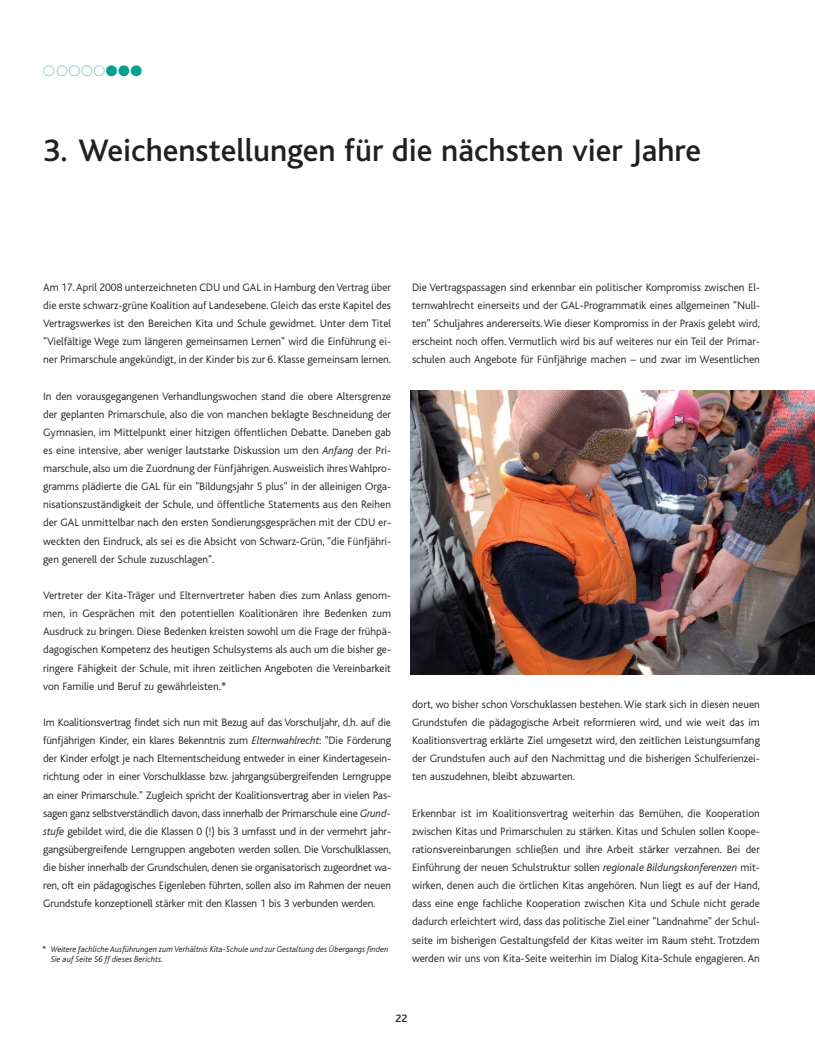
<style>
.page{position:relative;width:815px;height:1053px;background:#fff}
.page>*{position:absolute;margin:0;border:0;box-sizing:border-box;transform-origin:0 0}
.t1{font:500 32.5px "Bliss";color:#231f20}
.t2{font:15px "Taa Dingbats";color:#009f8f}
.t3{font:300 11.25px/18.1px "Bliss";color:#231f20;text-align:justify}
.t4{font:500 11.25px "Bliss";color:#231f20}
.t5{font:italic 300 8.75px/10px "Bliss";letter-spacing:-.005em;color:#231f20}
.s1{font-style:italic}
</style>
<div class="page">
<img style="left:411px;top:390px;width:403px;height:284px">
<h2 class="t2" style="left:106px;top:65px;width:39px">●●●</h2>
<h1 class="t1" style="left:43px;top:138px;width:660px">3. Weichenstellungen für die nächsten vier Jahre</h1>
<p class="t3" style="left:43px;top:279px;width:349px">Am 17.April 2008 unterzeichneten CDU und GAL in Hamburg den Vertrag über die erste schwarz-grüne Koalition auf Landesebene. Gleich das erste Kapitel des Vertragswerkes ist den Bereichen Kita und Schule gewidmet. Unter dem Titel "Vielfältige Wege zum längeren gemeinsamen Lernen" wird die Einführung ei&shy;ner Primarschule angekündigt, in der Kinder bis zur 6. Klasse gemeinsam lernen.</p>
<p class="t3" style="left:43px;top:388px;width:349px">In den vorausgegangenen Verhandlungswochen stand die obere Altersgrenze der geplanten Primarschule, also die von manchen beklagte Beschneidung der Gymnasien, im Mittelpunkt einer hitzigen öffentlichen Debatte. Daneben gab es eine intensive, aber weniger lautstarke Diskussion um den <span class="s1">Anfang</span> der Pri&shy;marschule, also um die Zuordnung der Fünfjährigen.Ausweislich ihres Wahlpro&shy;gramms plädierte die GAL für ein "Bildungsjahr 5 plus" in der alleinigen Orga&shy;nisationszuständigkeit der Schule, und öffentliche Statements aus den Reihen der GAL unmittelbar nach den ersten Sondierungsgesprächen mit der CDU er&shy;weckten den Eindruck, als sei es die Absicht von Schwarz-Grün, "die Fünfjähri&shy;gen generell der Schule zuzuschlagen".</p>
<p class="t3" style="left:43px;top:587px;width:349px">Vertreter der Kita-Träger und Elternvertreter haben dies zum Anlass genom&shy;men, in Gesprächen mit den potentiellen Koalitionären ihre Bedenken zum Ausdruck zu bringen. Diese Bedenken kreisten sowohl um die Frage der frühpä&shy;dagogischen Kompetenz des heutigen Schulsystems als auch um die bisher ge&shy;ringere Fähigkeit der Schule, mit ihren zeitlichen Angeboten die Vereinbarkeit von Familie und Beruf zu gewährleisten.*</p>
<p class="t3" style="left:43px;top:714px;width:350px">Im Koalitionsvertrag findet sich nun mit Bezug auf das Vorschuljahr, d.h. auf die fünfjährigen Kinder, ein klares Bekenntnis zum <span class="s1">Elternwahlrecht</span>: "Die Förderung der Kinder erfolgt je nach Elternentscheidung entweder in einer Kindertagesein&shy;richtung oder in einer Vorschulklasse bzw. jahrgangsübergreifenden Lerngruppe an einer Primarschule." Zugleich spricht der Koalitionsvertrag aber in vielen Pas&shy;sagen ganz selbstverständlich davon, dass innerhalb der Primarschule eine <span class="s1">Grund&shy;stufe</span> gebildet wird, die die Klassen 0 (!) bis 3 umfasst und in der vermehrt jahr&shy;gangsübergreifende Lerngruppen angeboten werden sollen. Die Vorschulklassen, die bisher innerhalb der Grundschulen, denen sie organisatorisch zugeordnet wa&shy;ren, oft ein pädagogisches Eigenleben führten, sollen also im Rahmen der neuen Grundstufe konzeptionell stärker mit den Klassen 1 bis 3 verbunden werden.</p>
<p class="t5" style="left:51px;top:945px;width:339px;text-indent:-9px">* Weitere fachliche Ausführungen zum Verhältnis Kita-Schule und zur Gestaltung des Übergangs finden<br>Sie auf Seite 56 ff dieses Berichts.</p>
<p class="t3" style="left:412px;top:279px;width:349px">Die Vertragspassagen sind erkennbar ein politischer Kompromiss zwischen El&shy;ternwahlrecht einerseits und der GAL-Programmatik eines allgemeinen "Null&shy;ten" Schuljahres andererseits. Wie dieser Kompromiss in der Praxis gelebt wird, erscheint noch offen. Vermutlich wird bis auf weiteres nur ein Teil der Primar&shy;schulen auch Angebote für Fünfjährige machen – und zwar im Wesentlichen</p>
<p class="t3" style="left:412px;top:696px;width:349px">dort, wo bisher schon Vorschuklassen bestehen. Wie stark sich in diesen neuen Grundstufen die pädagogische Arbeit reformieren wird, und wie weit das im Koalitionsvertrag erklärte Ziel umgesetzt wird, den zeitlichen Leistungsumfang der Grundstufen auch auf den Nachmittag und die bisherigen Schulferienzei&shy;ten auszudehnen, bleibt abzuwarten.</p>
<p class="t3" style="left:412px;top:805px;width:349px">Erkennbar ist im Koalitionsvertrag weiterhin das Bemühen, die Kooperation zwischen Kitas und Primarschulen zu stärken. Kitas und Schulen sollen Koope&shy;rationsvereinbarungen schließen und ihre Arbeit stärker verzahnen. Bei der Einführung der neuen Schulstruktur sollen <span class="s1">regionale Bildungskonferenzen</span> mit&shy;wirken, denen auch die örtlichen Kitas angehören. Nun liegt es auf der Hand, dass eine enge fachliche Kooperation zwischen Kita und Schule nicht gerade dadurch erleichtert wird, dass das politische Ziel einer "Landnahme" der Schul&shy;seite im bisherigen Gestaltungsfeld der Kitas weiter im Raum steht. Trotzdem werden wir uns von Kita-Seite weiterhin im Dialog Kita-Schule engagieren. An</p>
<p class="t4" style="left:396px;top:1013px;width:13px">22</p>
</div>
